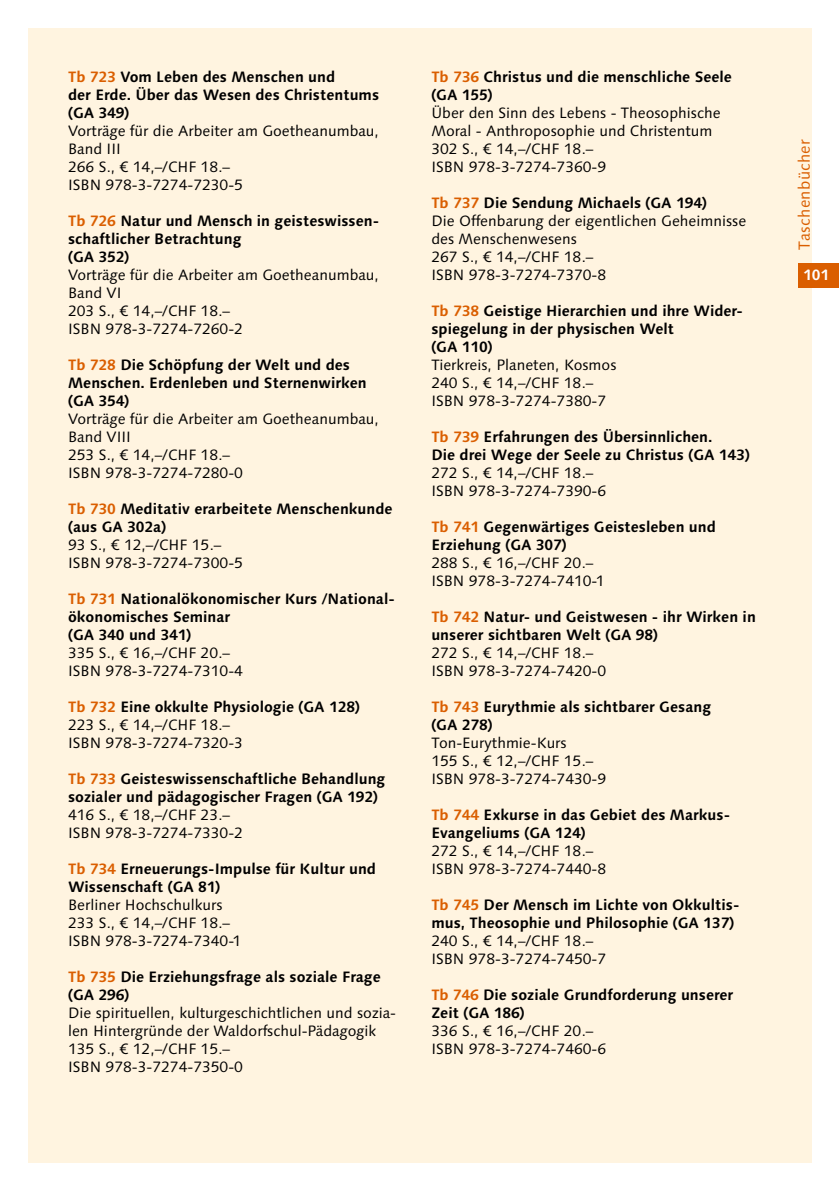
<style>
.page{position:relative;width:840px;height:1191px;background:#fff}
.page>*{position:absolute;margin:0;border:0;box-sizing:border-box;transform-origin:0 0}
.t1{font:16px "Linotype Syntax";letter-spacing:.02em;color:#da5e00}
.t2{font:15px/18px "Linotype Syntax";color:#000}
.t3{font:700 15px/18px "Linotype Syntax";color:#000}
.t4{font:700 15px "Linotype Syntax";color:#fff}
.s1{color:#da5e00}
.s2{font-weight:700;color:#da5e00}
.s3{font-weight:700}
</style>
<div class="page">
<div style="left:28px;top:28px;width:783px;height:1134px;background:#fff4e0"></div>
<div style="left:797px;top:264px;width:41px;height:24px;background:#da5e00"></div>
<p class="t3" style="left:68px;top:68px;width:312px"><span class="s1">Tb 723</span> Vom Leben des Menschen und<br>der Erde. Über das Wesen des Christentums (GA 349)</p>
<p class="t2" style="left:68px;top:122px;width:312px">Vorträge für die Arbeiter am Goetheanumbau,<br>Band III<br>266 S., € 14,–/CHF 18.–<br>ISBN 978-3-7274-7230-5</p>
<p class="t3" style="left:68px;top:212px;width:312px"><span class="s1">Tb 726</span> Natur und Mensch in geisteswissen&shy;schaftlicher Betrachtung<br>(GA 352)</p>
<p class="t2" style="left:68px;top:266px;width:312px">Vorträge für die Arbeiter am Goetheanumbau,<br>Band VI<br>203 S., € 14,–/CHF 18.–<br>ISBN 978-3-7274-7260-2</p>
<p class="t3" style="left:68px;top:356px;width:300px"><span class="s1">Tb 728</span> Die Schöpfung der Welt und des<br>Menschen. Erdenleben und Sternenwirken (GA 354)</p>
<p class="t2" style="left:68px;top:410px;width:312px">Vorträge für die Arbeiter am Goetheanumbau,<br>Band VIII<br>253 S., € 14,–/CHF 18.–<br>ISBN 978-3-7274-7280-0</p>
<p class="t3" style="left:68px;top:500px;width:326px"><span class="s1">Tb 730</span> Meditativ erarbeitete Menschenkunde (aus GA 302a)</p>
<p class="t2" style="left:68px;top:536px;width:176px">93 S., € 12,–/CHF 15.–<br>ISBN 978-3-7274-7300-5</p>
<p class="t3" style="left:68px;top:590px;width:328px"><span class="s1">Tb 731</span> Nationalökonomischer Kurs /National&shy;ökonomisches Seminar<br>(GA 340 und 341)</p>
<p class="t2" style="left:68px;top:644px;width:176px">335 S., € 16,–/CHF 20.–<br>ISBN 978-3-7274-7310-4</p>
<p class="t2" style="left:68px;top:698px;width:293px"><span class="s2">Tb 732</span> <span class="s3">Eine okkulte Physiologie (GA 128)<br></span>223 S., € 14,–/CHF 18.–<br>ISBN 978-3-7274-7320-3</p>
<p class="t3" style="left:68px;top:770px;width:319px"><span class="s1">Tb 733</span> Geisteswissenschaftliche Behandlung sozialer und pädagogischer Fragen (GA 192)</p>
<p class="t2" style="left:68px;top:806px;width:176px">416 S., € 18,–/CHF 23.–<br>ISBN 978-3-7274-7330-2</p>
<p class="t3" style="left:68px;top:860px;width:309px"><span class="s1">Tb 734</span> Erneuerungs-Impulse für Kultur und<br>Wissenschaft (GA 81)</p>
<p class="t2" style="left:68px;top:896px;width:174px">Berliner Hochschulkurs<br>233 S., € 14,–/CHF 18.–<br>ISBN 978-3-7274-7340-1</p>
<p class="t3" style="left:68px;top:968px;width:314px"><span class="s1">Tb 735</span> Die Erziehungsfrage als soziale Frage (GA 296)</p>
<p class="t2" style="left:68px;top:1004px;width:329px">Die spirituellen, kulturgeschichtlichen und sozia&shy;len Hintergründe der Waldorfschul-Pädagogik 135 S., € 12,–/CHF 15.–<br>ISBN 978-3-7274-7350-0</p>
<p class="t3" style="left:431px;top:68px;width:302px"><span class="s1">Tb 736</span> Christus und die menschliche Seele (GA 155)</p>
<p class="t2" style="left:431px;top:104px;width:290px">Über den Sinn des Lebens - Theosophische<br>Moral - Anthroposophie und Christentum<br>302 S., € 14,–/CHF 18.–<br>ISBN 978-3-7274-7360-9</p>
<p class="t2" style="left:431px;top:194px;width:316px"><span class="s2">Tb 737</span> <span class="s3">Die Sendung Michaels (GA 194)<br></span>Die Offenbarung der eigentlichen Geheimnisse des Menschenwesens<br>267 S., € 14,–/CHF 18.–<br>ISBN 978-3-7274-7370-8</p>
<p class="t3" style="left:431px;top:302px;width:313px"><span class="s1">Tb 738</span> Geistige Hierarchien und ihre Wider&shy;spiegelung in der physischen Welt<br>(GA 110)</p>
<p class="t2" style="left:431px;top:356px;width:186px">Tierkreis, Planeten, Kosmos<br>240 S., € 14,–/CHF 18.–<br>ISBN 978-3-7274-7380-7</p>
<p class="t3" style="left:431px;top:428px;width:320px"><span class="s1">Tb 739</span> Erfahrungen des Übersinnlichen.<br>Die drei Wege der Seele zu Christus (GA 143)</p>
<p class="t2" style="left:431px;top:464px;width:176px">272 S., € 14,–/CHF 18.–<br>ISBN 978-3-7274-7390-6</p>
<p class="t3" style="left:431px;top:518px;width:286px"><span class="s1">Tb 741</span> Gegenwärtiges Geistesleben und<br>Erziehung (GA 307)</p>
<p class="t2" style="left:431px;top:554px;width:174px">288 S., € 16,–/CHF 20.–<br>ISBN 978-3-7274-7410-1</p>
<p class="t3" style="left:431px;top:608px;width:326px"><span class="s1">Tb 742</span> Natur- und Geistwesen - ihr Wirken in unserer sichtbaren Welt (GA 98)</p>
<p class="t2" style="left:431px;top:644px;width:176px">272 S., € 14,–/CHF 18.–<br>ISBN 978-3-7274-7420-0</p>
<p class="t3" style="left:431px;top:698px;width:281px"><span class="s1">Tb 743</span> Eurythmie als sichtbarer Gesang (GA 278)</p>
<p class="t2" style="left:431px;top:734px;width:176px">Ton-Eurythmie-Kurs<br>155 S., € 12,–/CHF 15.–<br>ISBN 978-3-7274-7430-9</p>
<p class="t3" style="left:431px;top:806px;width:300px"><span class="s1">Tb 744</span> Exkurse in das Gebiet des Markus-<br>Evangeliums (GA 124)</p>
<p class="t2" style="left:431px;top:842px;width:176px">272 S., € 14,–/CHF 18.–<br>ISBN 978-3-7274-7440-8</p>
<p class="t3" style="left:431px;top:896px;width:309px"><span class="s1">Tb 745</span> Der Mensch im Lichte von Okkultis&shy;mus, Theosophie und Philosophie (GA 137)</p>
<p class="t2" style="left:431px;top:932px;width:176px">240 S., € 14,–/CHF 18.–<br>ISBN 978-3-7274-7450-7</p>
<p class="t3" style="left:431px;top:986px;width:303px"><span class="s1">Tb 746</span> Die soziale Grundforderung unserer<br>Zeit (GA 186)</p>
<p class="t2" style="left:431px;top:1022px;width:176px">336 S., € 16,–/CHF 20.–<br>ISBN 978-3-7274-7460-6</p>
<p class="t1" style="left:794px;top:250px;width:112px;rotate:-90deg">Taschenbücher</p>
<p class="t4" style="left:802px;top:265px;width:28px">101</p>
</div>
